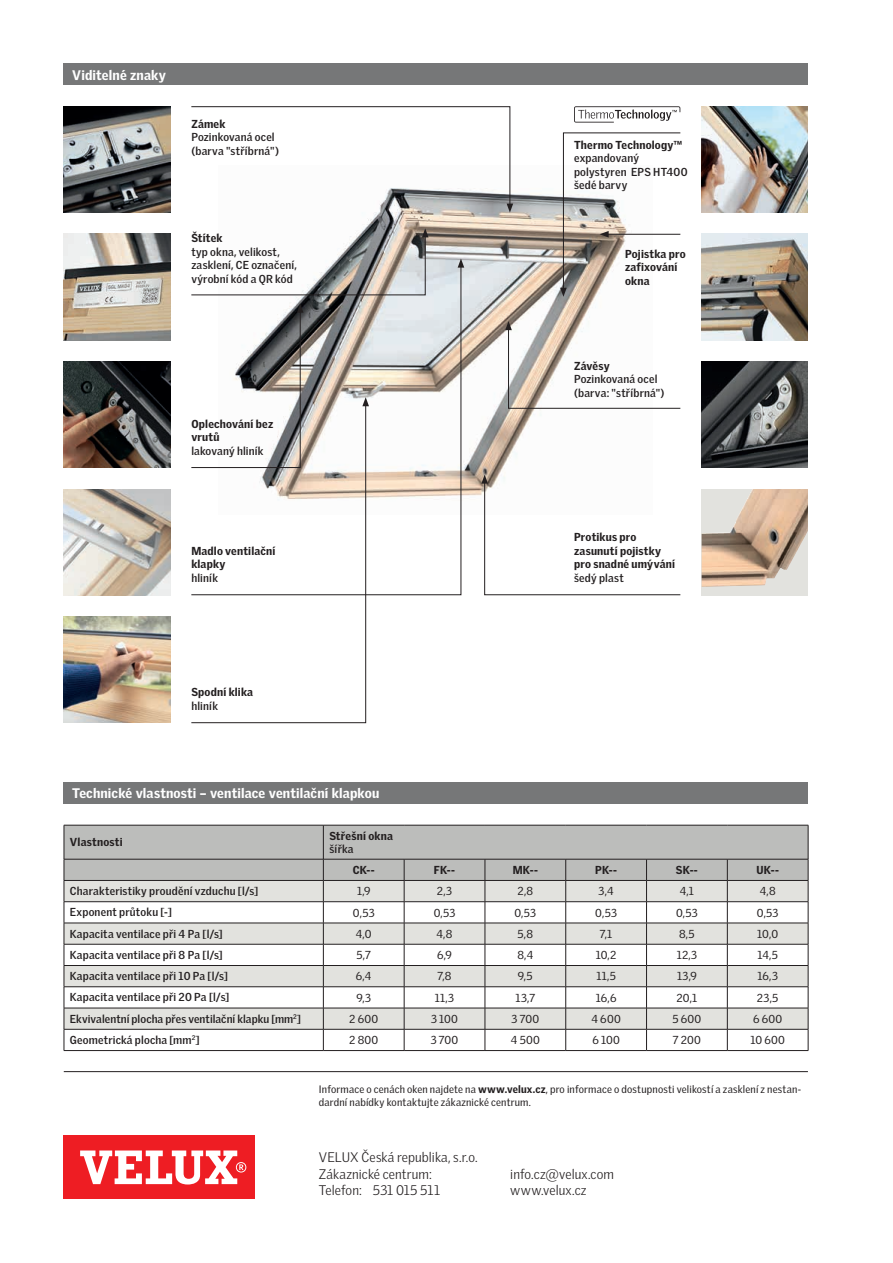
<style>
.page{position:relative;width:893px;height:1263px;background:#fff}
.page>*{position:absolute;margin:0;border:0;box-sizing:border-box;transform-origin:0 0}
.t1{font:300 13.5px/16.5px "Velux Gothic";letter-spacing:.01em;color:#231f20}
.t2{font:900 13.5px "Velux Gothic";letter-spacing:.01em;color:#fff}
.t3{font:700 11.25px/13.5px "Velux Gothic";letter-spacing:.015em;color:#231f20}
.t4{font:900 11.25px/13.5px "Velux Gothic";letter-spacing:.015em;color:#231f20}
.t5{font:11.25px "Velux Gothic";letter-spacing:.025em;color:#231f20}
.t6{font:10.5px/13.5px "Velux Gothic";letter-spacing:.02em;color:#231f20}
.s1{font-weight:900}
</style>
<div class="page">
<div style="left:64px;top:1135px;width:191px;height:64px;background:#ee1d23"></div>
<svg style="left:80px;top:1150px;width:166px;height:34px"></svg>
<hr style="left:64px;top:1071px;width:744px;height:1px;background:#231f20">
<img style="left:365px;top:194px;width:231px;height:320px">
<div style="left:64px;top:64px;width:744px;height:21px;background:#767778"></div>
<svg style="left:574px;top:106px;width:106px;height:17px"></svg>
<img style="left:64px;top:106px;width:106px;height:107px">
<img style="left:702px;top:106px;width:106px;height:107px">
<img style="left:64px;top:234px;width:106px;height:106px">
<img style="left:702px;top:234px;width:106px;height:106px">
<img style="left:64px;top:361px;width:106px;height:107px">
<img style="left:702px;top:361px;width:106px;height:107px">
<img style="left:64px;top:489px;width:106px;height:106px">
<div style="left:702px;top:489px;width:106px;height:106px;background:#e2e2de"></div>
<img style="left:702px;top:489px;width:106px;height:98px">
<svg style="left:191px;top:106px;width:322px;height:107px"></svg>
<svg style="left:331px;top:228px;width:97px;height:37px"></svg>
<svg style="left:191px;top:265px;width:270px;height:330px"></svg>
<svg style="left:458px;top:259px;width:6px;height:9px"></svg>
<svg style="left:191px;top:403px;width:175px;height:320px"></svg>
<svg style="left:362px;top:397px;width:7px;height:9px"></svg>
<svg style="left:505px;top:321px;width:176px;height:88px"></svg>
<svg style="left:481px;top:475px;width:200px;height:120px"></svg>
<svg style="left:560px;top:132px;width:121px;height:165px"></svg>
<img style="left:64px;top:617px;width:106px;height:106px">
<div style="left:64px;top:782px;width:744px;height:22px;background:#767778"></div>
<svg style="left:64px;top:825px;width:745px;height:225px"></svg>
<hr style="left:64px;top:1050px;width:259px;height:1px;background:#231f20">
<hr style="left:323px;top:1050px;width:81px;height:1px;background:#231f20">
<hr style="left:404px;top:1050px;width:81px;height:1px;background:#231f20">
<hr style="left:485px;top:1050px;width:81px;height:1px;background:#231f20">
<hr style="left:566px;top:1050px;width:80px;height:1px;background:#231f20">
<hr style="left:646px;top:1050px;width:81px;height:1px;background:#231f20">
<hr style="left:727px;top:1050px;width:81px;height:1px;background:#231f20">
<p class="t2" style="left:72px;top:66px;width:95px">Viditelné znaky</p>
<p class="t4" style="left:191px;top:117px;width:36px">Zámek</p>
<p class="t3" style="left:191px;top:130px;width:89px">Pozinkovaná ocel (barva "stříbrná")</p>
<p class="t4" style="left:574px;top:138px;width:110px">Thermo Technology™</p>
<p class="t3" style="left:574px;top:152px;width:115px">expandovaný polystyren EPS HT400 šedé barvy</p>
<p class="t4" style="left:191px;top:231px;width:33px">Štítek</p>
<p class="t3" style="left:191px;top:245px;width:107px">typ okna, velikost, zasklení, CE označení, výrobní kód a QR kód</p>
<p class="t4" style="left:625px;top:247px;width:62px">Pojistka pro zafixování okna</p>
<p class="t4" style="left:191px;top:417px;width:83px">Oplechování bez vrutů</p>
<p class="t3" style="left:191px;top:444px;width:74px">lakovaný hliník</p>
<p class="t4" style="left:191px;top:544px;width:86px">Madlo ventilační klapky</p>
<p class="t3" style="left:191px;top:571px;width:28px">hliník</p>
<p class="t4" style="left:574px;top:359px;width:37px">Závěsy</p>
<p class="t3" style="left:574px;top:373px;width:92px">Pozinkovaná ocel (barva: "stříbrná")</p>
<p class="t4" style="left:574px;top:530px;width:103px">Protikus pro zasunutí pojistky pro snadné umývání</p>
<p class="t3" style="left:574px;top:571px;width:51px">šedý plast</p>
<p class="t4" style="left:191px;top:685px;width:63px">Spodní klika</p>
<p class="t3" style="left:191px;top:699px;width:28px">hliník</p>
<p class="t2" style="left:72px;top:785px;width:309px">Technické vlastnosti – ventilace ventilační klapkou</p>
<p class="t4" style="left:70px;top:835px;width:54px">Vlastnosti</p>
<p class="t4" style="left:329px;top:829px;width:65px">Střešní okna</p>
<p class="t3" style="left:329px;top:842px;width:26px">šířka</p>
<p class="t4" style="left:353px;top:863px;width:24px">CK--</p>
<p class="t4" style="left:434px;top:863px;width:23px">FK--</p>
<p class="t4" style="left:513px;top:863px;width:27px">MK--</p>
<p class="t4" style="left:595px;top:863px;width:23px">PK--</p>
<p class="t4" style="left:676px;top:863px;width:23px">SK--</p>
<p class="t4" style="left:756px;top:863px;width:24px">UK--</p>
<p class="t3" style="left:70px;top:884px;width:190px">Charakteristiky proudění vzduchu [l/s]</p>
<p class="t5" style="left:357px;top:885px;width:15px">1,9</p>
<p class="t5" style="left:437px;top:885px;width:17px">2,3</p>
<p class="t5" style="left:517px;top:885px;width:17px">2,8</p>
<p class="t5" style="left:599px;top:885px;width:17px">3,4</p>
<p class="t5" style="left:680px;top:885px;width:16px">4,1</p>
<p class="t5" style="left:760px;top:885px;width:17px">4,8</p>
<p class="t3" style="left:70px;top:905px;width:103px">Exponent průtoku [-]</p>
<p class="t5" style="left:353px;top:906px;width:23px">0,53</p>
<p class="t5" style="left:434px;top:906px;width:23px">0,53</p>
<p class="t5" style="left:514px;top:906px;width:23px">0,53</p>
<p class="t5" style="left:595px;top:906px;width:23px">0,53</p>
<p class="t5" style="left:676px;top:906px;width:23px">0,53</p>
<p class="t5" style="left:757px;top:906px;width:23px">0,53</p>
<p class="t3" style="left:70px;top:927px;width:154px">Kapacita ventilace při 4 Pa [l/s]</p>
<p class="t5" style="left:356px;top:927px;width:17px">4,0</p>
<p class="t5" style="left:437px;top:927px;width:17px">4,8</p>
<p class="t5" style="left:518px;top:927px;width:17px">5,8</p>
<p class="t5" style="left:600px;top:927px;width:14px">7,1</p>
<p class="t5" style="left:679px;top:927px;width:17px">8,5</p>
<p class="t5" style="left:757px;top:927px;width:22px">10,0</p>
<p class="t3" style="left:70px;top:948px;width:154px">Kapacita ventilace při 8 Pa [l/s]</p>
<p class="t5" style="left:357px;top:948px;width:16px">5,7</p>
<p class="t5" style="left:437px;top:948px;width:16px">6,9</p>
<p class="t5" style="left:517px;top:948px;width:17px">8,4</p>
<p class="t5" style="left:596px;top:948px;width:22px">10,2</p>
<p class="t5" style="left:677px;top:948px;width:22px">12,3</p>
<p class="t5" style="left:757px;top:948px;width:22px">14,5</p>
<p class="t3" style="left:70px;top:969px;width:159px">Kapacita ventilace při 10 Pa [l/s]</p>
<p class="t5" style="left:356px;top:970px;width:17px">6,4</p>
<p class="t5" style="left:437px;top:970px;width:16px">7,8</p>
<p class="t5" style="left:518px;top:970px;width:16px">9,5</p>
<p class="t5" style="left:596px;top:970px;width:21px">11,5</p>
<p class="t5" style="left:677px;top:970px;width:21px">13,9</p>
<p class="t5" style="left:757px;top:970px;width:22px">16,3</p>
<p class="t3" style="left:70px;top:990px;width:161px">Kapacita ventilace při 20 Pa [l/s]</p>
<p class="t5" style="left:356px;top:991px;width:16px">9,3</p>
<p class="t5" style="left:435px;top:991px;width:21px">11,3</p>
<p class="t5" style="left:515px;top:991px;width:21px">13,7</p>
<p class="t5" style="left:596px;top:991px;width:22px">16,6</p>
<p class="t5" style="left:677px;top:991px;width:22px">20,1</p>
<p class="t5" style="left:757px;top:991px;width:23px">23,5</p>
<p class="t3" style="left:70px;top:1012px;width:233px">Ekvivalentní plocha přes ventilační klapku [mm<sup>2</sup>]</p>
<p class="t5" style="left:349px;top:1012px;width:31px">2 600</p>
<p class="t5" style="left:431px;top:1012px;width:29px">3 100</p>
<p class="t5" style="left:511px;top:1012px;width:29px">3 700</p>
<p class="t5" style="left:591px;top:1012px;width:31px">4 600</p>
<p class="t5" style="left:672px;top:1012px;width:30px">5 600</p>
<p class="t5" style="left:753px;top:1012px;width:31px">6 600</p>
<p class="t3" style="left:70px;top:1033px;width:131px">Geometrická plocha [mm<sup>2</sup>]</p>
<p class="t5" style="left:349px;top:1033px;width:31px">2 800</p>
<p class="t5" style="left:431px;top:1033px;width:29px">3 700</p>
<p class="t5" style="left:511px;top:1033px;width:31px">4 500</p>
<p class="t5" style="left:592px;top:1033px;width:29px">6 100</p>
<p class="t5" style="left:673px;top:1033px;width:30px">7 200</p>
<p class="t5" style="left:750px;top:1033px;width:36px">10 600</p>
<p class="t6" style="left:319px;top:1082px;width:484px">Informace o cenách oken najdete na <span class="s1">www.velux.cz</span>, pro informace o dostupnosti velikostí a zasklení z nestan&shy;dardní nabídky kontaktujte zákaznické centrum.</p>
<p class="t1" style="left:319px;top:1149px;width:160px">VELUX Česká republika, s.r.o.<br>Zákaznické centrum:<br>Telefon: 531 015 511</p>
<p class="t1" style="left:510px;top:1165px;width:105px">info.cz@velux.com www.velux.cz</p>
</div>
